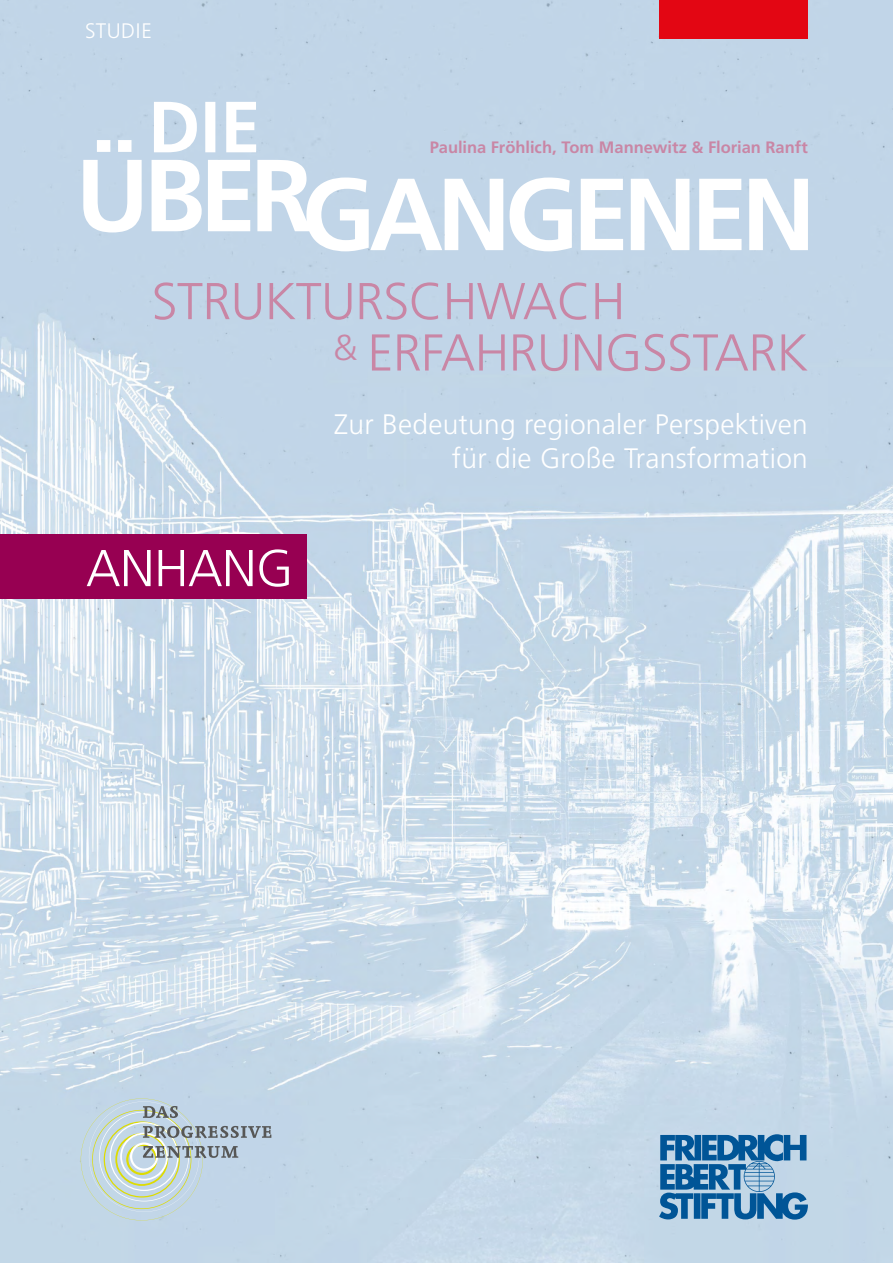
<style>
.page{position:relative;width:893px;height:1263px;background:#fff}
.page>*{position:absolute;margin:0;border:0;box-sizing:border-box;transform-origin:0 0}
.t1{font:300 51.75px/51.3px "Frutiger CE";letter-spacing:-.01em;color:#c986a5}
.t2{font:300 51.75px "Frutiger CE";letter-spacing:-.01em;color:#fff}
.t3{font:300 28.2px/34px "Frutiger CE";letter-spacing:.01em;color:#fff;text-align:right}
.t4{font:300 21px "Frutiger CE";letter-spacing:.015em;color:#fff}
.t5{font:700 16.5px "Frutiger CE";color:#c986a5}
</style>
<div class="page">
<img style="left:0;top:0;width:893px;height:1263px">
<div style="left:659px;top:0;width:149px;height:38px;background:#e30613"></div>
<svg style="left:659px;top:1134px;width:149px;height:85px;background:#578fbb"></svg>
<svg style="left:81px;top:1098px;width:190px;height:122px;background:#becfd7"></svg>
<svg style="left:154px;top:102px;width:102px;height:38px"></svg>
<svg style="left:83px;top:140px;width:725px;height:111px;fill:#c1d5e8"></svg>
<div style="left:0;top:534px;width:306px;height:65px;background:#970052"></div>
<p class="t4" style="left:85px;top:19px;width:68px">STUDIE</p>
<p class="t5" style="left:430px;top:137px;width:379px">Paulina Fröhlich, Tom Mannewitz &amp; Florian Ranft</p>
<h1 class="t1" style="left:334px;top:275px;width:476px;text-indent:-182px">STRUKTURSCHWACH<br><sup>&amp;</sup> ERFAHRUNGSSTARK</h1>
<h1 class="t2" style="left:86px;top:538px;width:209px">ANHANG</h1>
<p class="t3" style="left:334px;top:407px;width:475px">Zur Bedeutung regionaler Perspektiven für die Große Transformation</p>
</div>
